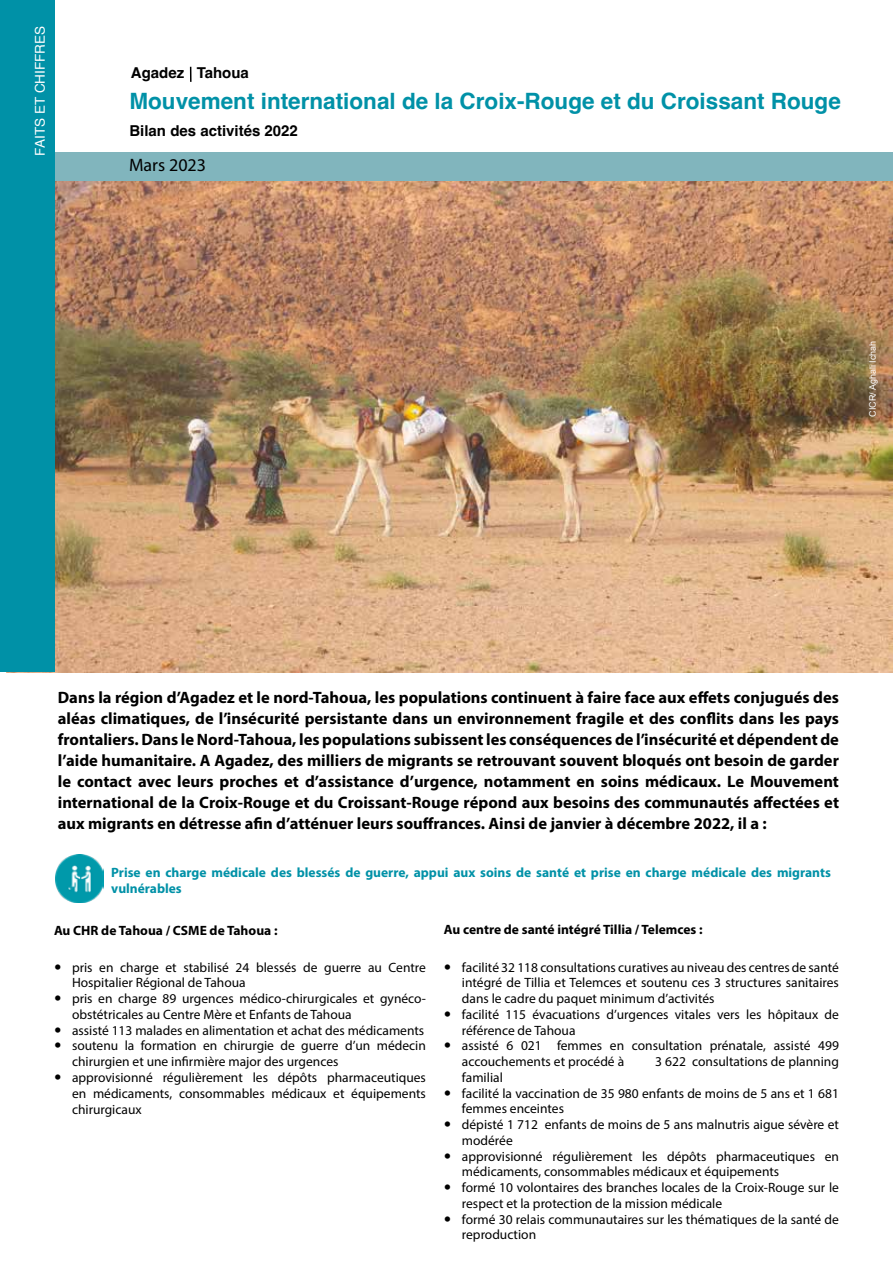
<style>
.page{position:relative;width:893px;height:1263px;background:#fff}
.page>*{position:absolute;margin:0;border:0;box-sizing:border-box;transform-origin:0 0}
.t1{font:700 22.5px "Helvetica";color:#0091a7}
.t2{font:18px "Myriad Pro";color:#000}
.t3{font:700 16.5px/21px "Myriad Pro";color:#000;text-align:justify}
.t4{font:700 15px "Helvetica";color:#000}
.t5{font:13.5px/15.8px "Myriad Pro";color:#000}
.t6{font:700 13.5px/16.5px "Myriad Pro";color:#0091a7}
.t7{font:700 13.5px "Myriad Pro";color:#000}
.t8{font:13.5px "Helvetica";color:#fff}
.t9{font:9px "Arial";color:#fff}
</style>
<div class="page">
<img style="left:54px;top:181px;width:839px;height:491px">
<img style="left:55px;top:854px;width:49px;height:49px">
<div style="left:0;top:153px;width:893px;height:28px;background:#81b5bd"></div>
<div style="left:0;top:0;width:54px;height:672px;background:#0091a7"></div>
<svg style="left:190px;top:67px;width:2px;height:15px"></svg>
<p class="t8" style="left:30px;top:156px;width:131px;rotate:-90deg">FAITS ET CHIFFRES</p>
<p class="t4" style="left:131px;top:64px;width:120px">Agadez Tahoua</p>
<h1 class="t1" style="left:129px;top:87px;width:713px">Mouvement international de la Croix-Rouge et du Croissant Rouge</h1>
<p class="t4" style="left:129px;top:121px;width:170px">Bilan des activités 2022</p>
<h2 class="t2" style="left:129px;top:154px;width:79px">Mars 2023</h2>
<p class="t9" style="left:867px;top:417px;width:78px;rotate:-90deg">CICR/ Aghali Ichah</p>
<p class="t3" style="left:58px;top:686px;width:783px">Dans la région d’Agadez et le nord-Tahoua, les populations continuent à faire face aux effets conjugués des aléas climatiques, de l’insécurité persistante dans un environnement fragile et des conflits dans les pays frontaliers. Dans le Nord-Tahoua, les populations subissent les conséquences de l’insécurité et dépendent de l’aide humanitaire. A Agadez, des milliers de migrants se retrouvant souvent bloqués ont besoin de garder le contact avec leurs proches et d’assistance d’urgence, notamment en soins médicaux. Le Mouvement international de la Croix-Rouge et du Croissant-Rouge répond aux besoins des communautés affectées et aux migrants en détresse afin d’atténuer leurs souffrances. Ainsi de janvier à décembre 2022, il a :</p>
<p class="t6" style="left:111px;top:864px;width:721px">Prise en charge médicale des blessés de guerre, appui aux soins de santé et prise en charge médicale des migrants vulnérables</p>
<p class="t7" style="left:54px;top:921px;width:225px">Au CHR de Tahoua / CSME de Tahoua :</p>
<p class="t5" style="left:72px;top:959px;width:355px">pris en charge et stabilisé 24 blessés de guerre au Centre Hospitalier Régional de Tahoua<br>pris en charge 89 urgences médico-chirurgicales et gynéco&shy;obstétricales au Centre Mère et Enfants de Tahoua<br>assisté 113 malades en alimentation et achat des médicaments soutenu la formation en chirurgie de guerre d’un médecin chirurgien et une infirmière major des urgences<br>approvisionné régulièrement les dépôts pharmaceutiques en médicaments, consommables médicaux et équipements chirurgicaux</p>
<p class="t7" style="left:444px;top:921px;width:260px">Au centre de santé intégré Tillia / Telemces :</p>
<p class="t5" style="left:462px;top:959px;width:379px">facilité 32 118 consultations curatives au niveau des centres de santé intégré de Tillia et Telemces et soutenu ces 3 structures sanitaires dans le cadre du paquet minimum d’activités<br>facilité 115 évacuations d’urgences vitales vers les hôpitaux de référence de Tahoua<br>assisté 6 021 femmes en consultation prénatale, assisté 499 accouchements et procédé à</p>
<p class="t5" style="left:655px;top:1053px;width:185px">3 622 consultations de planning</p>
<p class="t5" style="left:462px;top:1069px;width:379px">familial<br>facilité la vaccination de 35 980 enfants de moins de 5 ans et 1 681 femmes enceintes<br>dépisté 1 712 enfants de moins de 5 ans malnutris aigue sévère et modérée<br>approvisionné régulièrement les dépôts pharmaceutiques en médicaments, consommables médicaux et équipements<br>formé 10 volontaires des branches locales de la Croix-Rouge sur le respect et la protection de la mission médicale<br>formé 30 relais communautaires sur les thématiques de la santé de reproduction</p>
</div>
